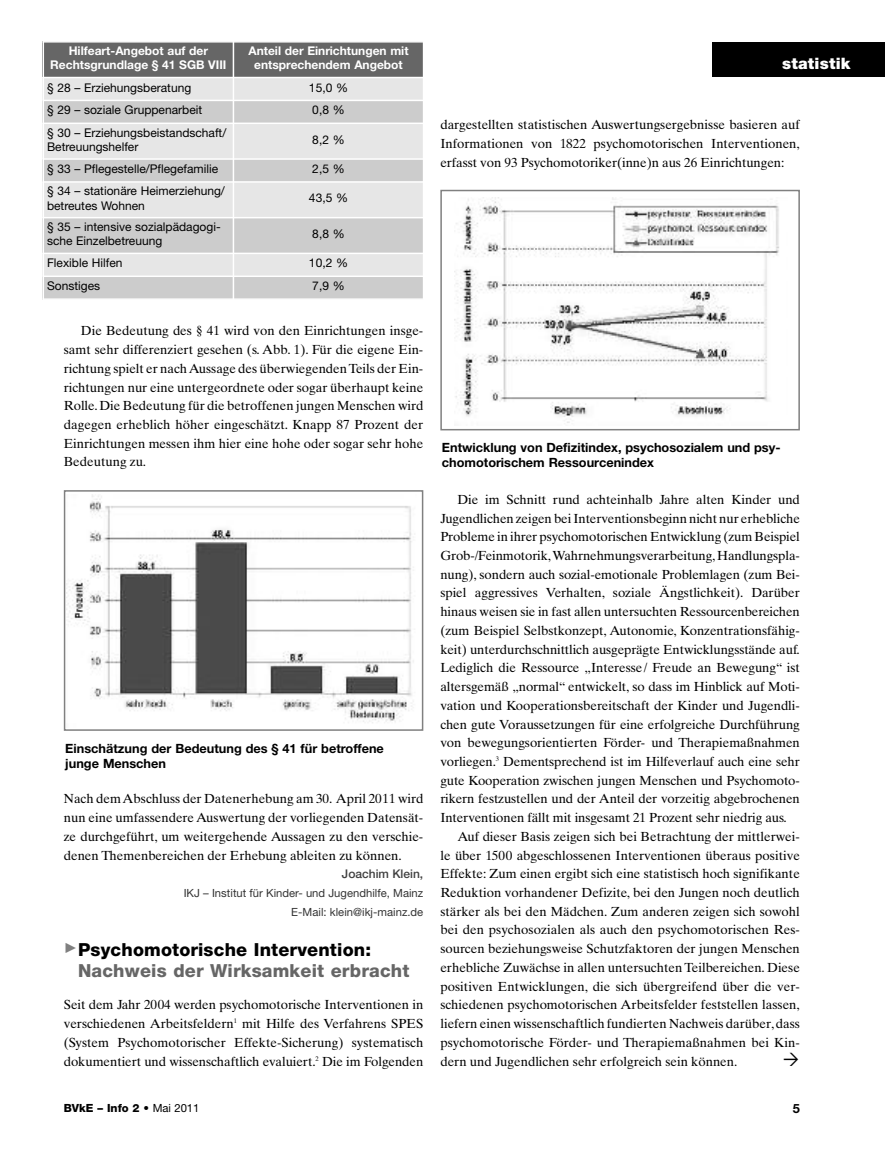
<style>
.page{position:relative;width:885px;height:1149px;background:#fff}
.page>*{position:absolute;margin:0;border:0;box-sizing:border-box;transform-origin:0 0}
.t1{font:800 18px/21.3px "Helvetica Neue LT Std";letter-spacing:.01em;color:#666}
.t2{font:900 15.75px "Helvetica Neue LT Std";letter-spacing:.015em;color:#fff}
.t3{font:13.2px/18.8px "Times Ten LT Std";letter-spacing:-.005em;color:#000;text-align:justify}
.t4{font:700 12.75px/15.3px "Helvetica Neue LT Std";color:#000}
.t5{font:12px/14.4px "Helvetica Neue LT Std";color:#000}
.t6{font:700 12px/14.4px "Helvetica Neue LT Std";color:#fff;text-align:center}
.t7{font:500 12px "Helvetica Neue LT Std";color:#404040}
.t8{font:11.25px/18.8px "Helvetica Neue LT Std";color:#333;text-align:right}
.t9{font:800 11.25px "Helvetica Neue LT Std";color:#000}
.s1{color:#808080}
.s2{color:#000}
.s3{font-weight:400}
</style>
<div class="page">
<div style="left:711px;top:43px;width:173px;height:34px;background:#000"></div>
<div style="left:43px;top:41px;width:190px;height:36px;background:#666"></div>
<div style="left:233px;top:41px;width:191px;height:36px;background:#666"></div>
<div style="left:43px;top:77px;width:190px;height:23px;background:#e6e6e6"></div>
<div style="left:233px;top:77px;width:191px;height:23px;background:#e6e6e6"></div>
<div style="left:43px;top:100px;width:190px;height:23px;background:#ccc"></div>
<div style="left:233px;top:100px;width:191px;height:23px;background:#ccc"></div>
<div style="left:43px;top:123px;width:190px;height:36px;background:#e6e6e6"></div>
<div style="left:233px;top:123px;width:191px;height:36px;background:#e6e6e6"></div>
<div style="left:43px;top:159px;width:190px;height:23px;background:#ccc"></div>
<div style="left:233px;top:159px;width:191px;height:23px;background:#ccc"></div>
<div style="left:43px;top:182px;width:190px;height:35px;background:#e6e6e6"></div>
<div style="left:233px;top:182px;width:191px;height:35px;background:#e6e6e6"></div>
<div style="left:43px;top:217px;width:190px;height:36px;background:#ccc"></div>
<div style="left:233px;top:217px;width:191px;height:36px;background:#ccc"></div>
<div style="left:43px;top:253px;width:190px;height:23px;background:#e6e6e6"></div>
<div style="left:233px;top:253px;width:191px;height:23px;background:#e6e6e6"></div>
<div style="left:43px;top:276px;width:190px;height:24px;background:#ccc"></div>
<div style="left:233px;top:276px;width:191px;height:24px;background:#ccc"></div>
<hr style="left:43px;top:41px;width:1px;height:259px;background:#fff">
<hr style="left:233px;top:41px;width:1px;height:259px;background:#fff">
<hr style="left:423px;top:41px;width:1px;height:259px;background:#fff">
<hr style="left:43px;top:41px;width:381px;height:2px;background:#fff">
<hr style="left:43px;top:77px;width:381px;height:1px;background:#fff">
<hr style="left:43px;top:100px;width:381px;height:1px;background:#fff">
<hr style="left:43px;top:122px;width:381px;height:2px;background:#fff">
<hr style="left:43px;top:158px;width:381px;height:2px;background:#fff">
<hr style="left:43px;top:181px;width:381px;height:2px;background:#fff">
<hr style="left:43px;top:217px;width:381px;height:1px;background:#fff">
<hr style="left:43px;top:252px;width:381px;height:2px;background:#fff">
<hr style="left:43px;top:275px;width:381px;height:2px;background:#fff">
<hr style="left:43px;top:298px;width:381px;height:2px;background:#fff">
<img style="left:67px;top:494px;width:347px;height:229px">
<div style="left:64px;top:490px;width:359px;height:240px;border:2px solid #808080"></div>
<img style="left:454px;top:197px;width:325px;height:226px">
<div style="left:440px;top:190px;width:359px;height:240px;border:2px solid #808080"></div>
<p class="t6" style="left:50px;top:45px;width:178px">Hilfeart-Angebot auf der<br>Rechtsgrundlage § 41 SGB VIII</p>
<p class="t6" style="left:248px;top:45px;width:162px">Anteil der Einrichtungen mit entsprechendem Angebot</p>
<p class="t5" style="left:47px;top:81px;width:146px">§ 28 – Erziehungsberatung</p>
<p class="t5" style="left:309px;top:81px;width:41px">15,0 %</p>
<p class="t5" style="left:47px;top:104px;width:157px">§ 29 – soziale Gruppenarbeit</p>
<p class="t5" style="left:312px;top:104px;width:34px">0,8 %</p>
<p class="t5" style="left:47px;top:126px;width:181px">§ 30 – Erziehungsbeistandschaft/<br>Betreuungshelfer</p>
<p class="t5" style="left:312px;top:133px;width:34px">8,2 %</p>
<p class="t5" style="left:47px;top:163px;width:173px">§ 33 – Pflegestelle/Pflegefamilie</p>
<p class="t5" style="left:312px;top:163px;width:34px">2,5 %</p>
<p class="t5" style="left:47px;top:185px;width:179px">§ 34 – stationäre Heimerziehung/ betreutes Wohnen</p>
<p class="t5" style="left:309px;top:192px;width:41px">43,5 %</p>
<p class="t5" style="left:47px;top:220px;width:175px">§ 35 – intensive sozialpädagogi&shy;sche Einzelbetreuung</p>
<p class="t5" style="left:312px;top:228px;width:34px">8,8 %</p>
<p class="t5" style="left:47px;top:257px;width:77px">Flexible Hilfen</p>
<p class="t5" style="left:309px;top:257px;width:41px">10,2 %</p>
<p class="t5" style="left:47px;top:280px;width:55px">Sonstiges</p>
<p class="t5" style="left:312px;top:280px;width:34px">7,9 %</p>
<p class="t3" style="left:64px;top:322px;width:361px;text-indent:17px">Die Bedeutung des § 41 wird von den Einrichtungen insge&shy;samt sehr differenziert gesehen (s. Abb. 1). Für die eigene Ein&shy;richtung spielt er nachAussage des überwiegendenTeils der Ein&shy;richtungen nur eine untergeordnete oder sogar überhaupt keine Rolle.Die Bedeutung für die betroffenen jungen Menschen wird dagegen erheblich höher eingeschätzt. Knapp 87 Prozent der Einrichtungen messen ihm hier eine hohe oder sogar sehr hohe Bedeutung zu.</p>
<p class="t4" style="left:65px;top:741px;width:320px">Einschätzung der Bedeutung des § 41 für betroffene junge Menschen</p>
<p class="t3" style="left:64px;top:790px;width:361px">Nach demAbschluss der Datenerhebung am 30. April 2011 wird nun eine umfassendere Auswertung der vorliegenden Datensät&shy;ze durchgeführt, um weitergehende Aussagen zu den verschie&shy;denen Themenbereichen der Erhebung ableiten zu können.</p>
<p class="t7" style="left:342px;top:869px;width:83px">Joachim Klein,</p>
<p class="t8" style="left:184px;top:884px;width:241px">IKJ – Institut für Kinder- und Jugendhilfe, Mainz<br>E-Mail: klein@ikj-mainz.de</p>
<h1 class="t1" style="left:78px;top:939px;width:333px;text-indent:-14px"><span class="s1">✓</span><span class="s2">Psychomotorische Intervention:<br></span>Nachweis der Wirksamkeit erbracht</h1>
<p class="t3" style="left:64px;top:996px;width:361px">Seit dem Jahr 2004 werden psychomotorische Interventionen in verschiedenen Arbeitsfeldern<sup>1</sup> mit Hilfe des Verfahrens SPES (System Psychomotorischer Effekte-Sicherung) systematisch dokumentiert und wissenschaftlich evaluiert.<sup>2</sup> Die im Folgenden</p>
<p class="t2" style="left:782px;top:58px;width:70px">statistik</p>
<p class="t3" style="left:440px;top:117px;width:361px">dargestellten statistischen Auswertungsergebnisse basieren auf Informationen von 1822 psychomotorischen Interventionen, erfasst von 93 Psychomotoriker(inne)n aus 26 Einrichtungen:</p>
<p class="t4" style="left:442px;top:441px;width:340px">Entwicklung von Defizitindex, psychosozialem und psy&shy;chomotorischem Ressourcenindex</p>
<p class="t3" style="left:440px;top:491px;width:361px;text-indent:17px">Die im Schnitt rund achteinhalb Jahre alten Kinder und Jugendlichen zeigen bei Interventionsbeginn nicht nur erhebliche Probleme in ihrer psychomotorischen Entwicklung (zum Beispiel Grob-/Feinmotorik,Wahrnehmungsverarbeitung,Handlungspla&shy;nung), sondern auch sozial-emotionale Problemlagen (zum Bei&shy;spiel aggressives Verhalten, soziale Ängstlichkeit). Darüber hinaus weisen sie in fast allen untersuchten Ressourcenbereichen (zum Beispiel Selbstkonzept, Autonomie, Konzentrationsfähig&shy;keit) unterdurchschnittlich ausgeprägte Entwicklungsstände auf.<br>Lediglich die Ressource „Interesse/ Freude an Bewegung“ ist altersgemäß „normal“ entwickelt, so dass im Hinblick auf Moti&shy;vation und Kooperationsbereitschaft der Kinder und Jugendli&shy;chen gute Voraussetzungen für eine erfolgreiche Durchführung von bewegungsorientierten Förder- und Therapiemaßnahmen vorliegen.<sup>3</sup> Dementsprechend ist im Hilfeverlauf auch eine sehr gute Kooperation zwischen jungen Menschen und Psychomoto&shy;rikern festzustellen und der Anteil der vorzeitig abgebrochenen Interventionen fällt mit insgesamt 21 Prozent sehr niedrig aus.</p>
<p class="t3" style="left:440px;top:828px;width:361px;text-indent:17px">Auf dieser Basis zeigen sich bei Betrachtung der mittlerwei&shy;le über 1500 abgeschlossenen Interventionen überaus positive Effekte: Zum einen ergibt sich eine statistisch hoch signifikante Reduktion vorhandener Defizite, bei den Jungen noch deutlich stärker als bei den Mädchen. Zum anderen zeigen sich sowohl bei den psychosozialen als auch den psychomotorischen Res&shy;sourcen beziehungsweise Schutzfaktoren der jungen Menschen erhebliche Zuwächse in allen untersuchten Teilbereichen. Diese positiven Entwicklungen, die sich übergreifend über die ver&shy;schiedenen psychomotorischen Arbeitsfelder feststellen lassen, liefern einen wissenschaftlich fundierten Nachweis darüber,dass psychomotorische Förder- und Therapiemaßnahmen bei Kin&shy;dern und Jugendlichen sehr erfolgreich sein können.</p>
<p class="t9" style="left:64px;top:1103px;width:137px">BVkE – Info 2 • <span class="s3">Mai 2011</span></p>
<p class="t4" style="left:792px;top:1101px;width:9px">5</p>
</div>
